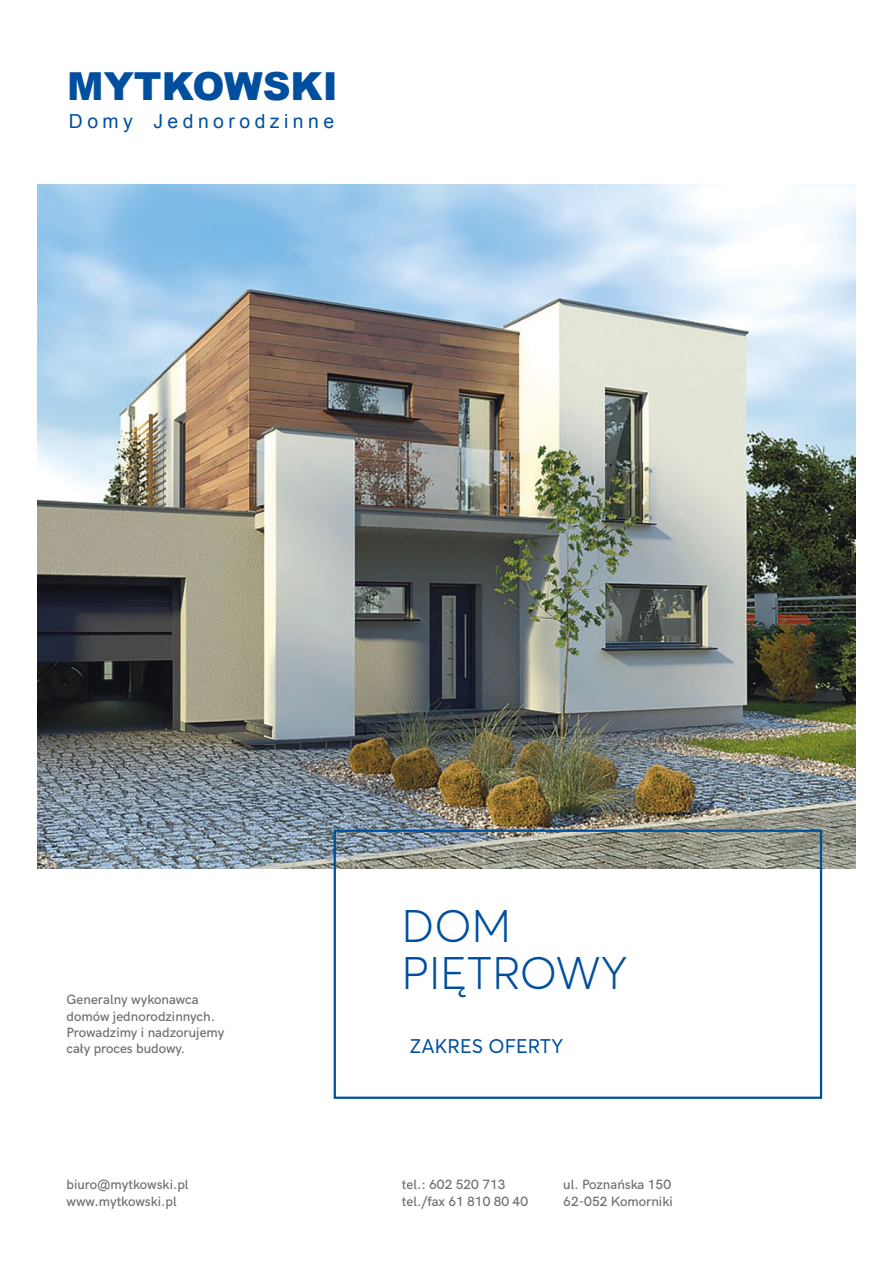
<style>
.page{position:relative;width:893px;height:1263px;background:#fff}
.page>*{position:absolute;margin:0;border:0;box-sizing:border-box;transform-origin:0 0}
.t1{font:300 45px/47px "Averta";color:#004f9f}
.t2{font:900 38.55px "Arial";color:#004f9f}
.t3{font:19.5px "Averta";color:#004f9f}
.t4{font:19.35px "Arial";letter-spacing:.23em;color:#004f9f}
.t5{font:500 13.5px/16.5px "HK Grotesk";color:#706f6f}
</style>
<div class="page">
<img style="left:37px;top:184px;width:819px;height:684px">
<div style="left:334px;top:830px;width:488px;height:269px;border:2px solid #004f9f"></div>
<h2 class="t2" style="left:67px;top:59px;width:272px">MYTKOWSKI</h2>
<h3 class="t4" style="left:69px;top:109px;width:267px">Domy Jednorodzinne</h3>
<p class="t5" style="left:67px;top:991px;width:159px">Generalny wykonawca domów jednorodzinnych.<br>Prowadzimy i nadzorujemy cały proces budowy.</p>
<p class="t5" style="left:67px;top:1175px;width:124px">biuro@mytkowski.pl www.mytkowski.pl</p>
<h1 class="t1" style="left:402px;top:902px;width:227px">DOM<br>PIĘTROWY</h1>
<h3 class="t3" style="left:410px;top:1034px;width:155px">ZAKRES OFERTY</h3>
<p class="t5" style="left:402px;top:1175px;width:128px">tel.: 602 520 713 tel./fax 61 810 80 40</p>
<p class="t5" style="left:563px;top:1175px;width:111px">ul. Poznańska 150<br>62-052 Komorniki</p>
</div>
